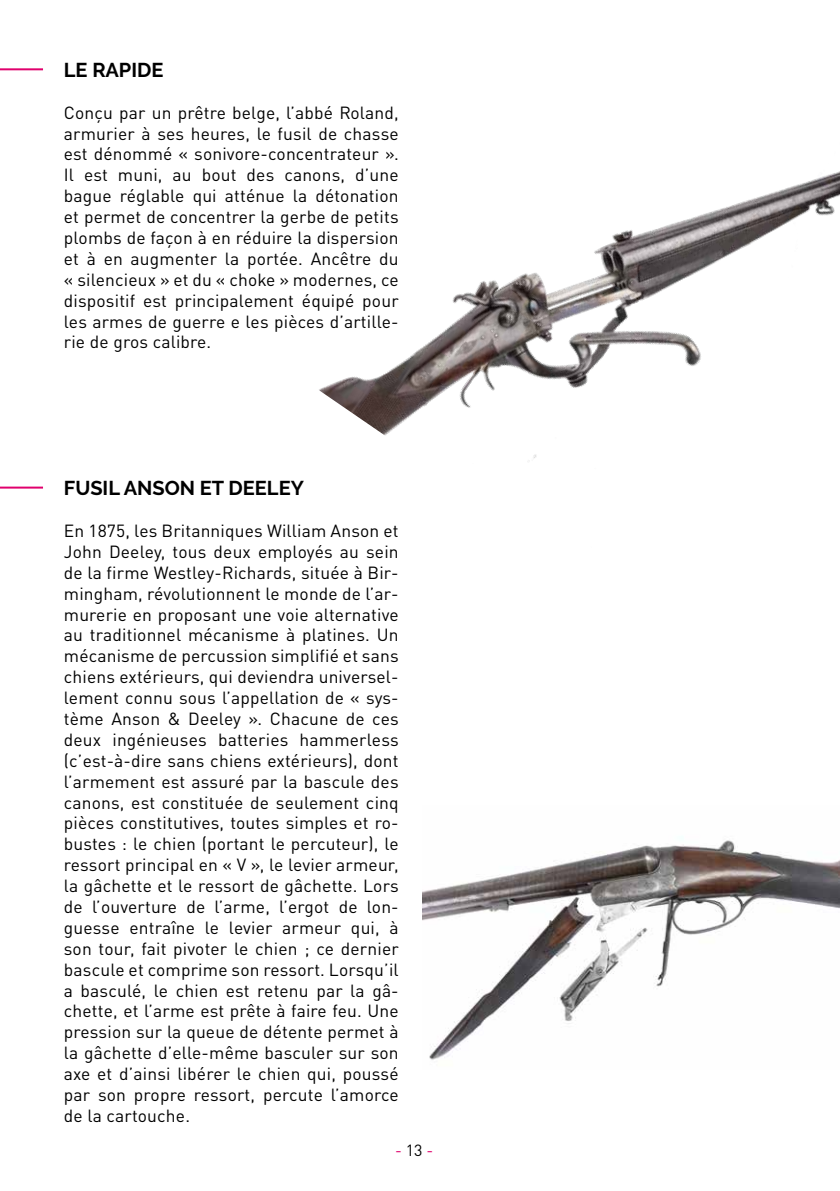
<style>
.page{position:relative;width:840px;height:1191px;background:#fff}
.page>*{position:absolute;margin:0;border:0;box-sizing:border-box;transform-origin:0 0}
.t1{font:700 20px "Raleway";color:#000}
.t2{font:17.4px/20.8px "DIN Pro";letter-spacing:.01em;color:#000;text-align:justify}
.t3{font:16px "DIN Pro";color:#e0006d}
.s1{color:#000}
</style>
<div class="page">
<hr style="left:0;top:68px;width:43px;height:2px;background:#e0006d">
<img style="left:319px;top:171px;width:520px;height:287px">
<hr style="left:0;top:486px;width:43px;height:2px;background:#e0006d">
<img style="left:422px;top:840px;width:417px;height:220px">
<p class="t1" style="left:64px;top:58px;width:101px">LE RAPIDE</p>
<p class="t2" style="left:64px;top:100px;width:336px">Conçu par un prêtre belge, l’abbé Roland, armurier à ses heures, le fusil de chasse est dénommé « sonivore-concentrateur ».<br>Il est muni, au bout des canons, d’une bague réglable qui atténue la détonation et permet de concentrer la gerbe de petits plombs de façon à en réduire la dispersion et à en augmenter la portée. Ancêtre du « silencieux » et du « choke » modernes, ce dispositif est principalement équipé pour les armes de guerre e les pièces d’artille&shy;rie de gros calibre.</p>
<p class="t1" style="left:64px;top:477px;width:241px">FUSIL ANSON ET DEELEY</p>
<p class="t2" style="left:64px;top:518px;width:336px">En 1875, les Britanniques William Anson et John Deeley, tous deux employés au sein de la firme Westley-Richards, située à Bir&shy;mingham, révolutionnent le monde de l’ar&shy;murerie en proposant une voie alternative au traditionnel mécanisme à platines. Un mécanisme de percussion simplifié et sans chiens extérieurs, qui deviendra universel&shy;lement connu sous l’appellation de « sys&shy;tème Anson &amp; Deeley ». Chacune de ces deux ingénieuses batteries hammerless (c’est-à-dire sans chiens extérieurs), dont l’armement est assuré par la bascule des canons, est constituée de seulement cinq pièces constitutives, toutes simples et ro&shy;bustes : le chien (portant le percuteur), le ressort principal en « V », le levier armeur, la gâchette et le ressort de gâchette. Lors de l’ouverture de l’arme, l’ergot de lon&shy;guesse entraîne le levier armeur qui, à son tour, fait pivoter le chien ; ce dernier bascule et comprime son ressort. Lorsqu’il a basculé, le chien est retenu par la gâ&shy;chette, et l’arme est prête à faire feu. Une pression sur la queue de détente permet à la gâchette d’elle-même basculer sur son axe et d’ainsi libérer le chien qui, poussé par son propre ressort, percute l’amorce de la cartouche.</p>
<p class="t3" style="left:395px;top:1138px;width:40px">- <span class="s1">13</span> -</p>
</div>
